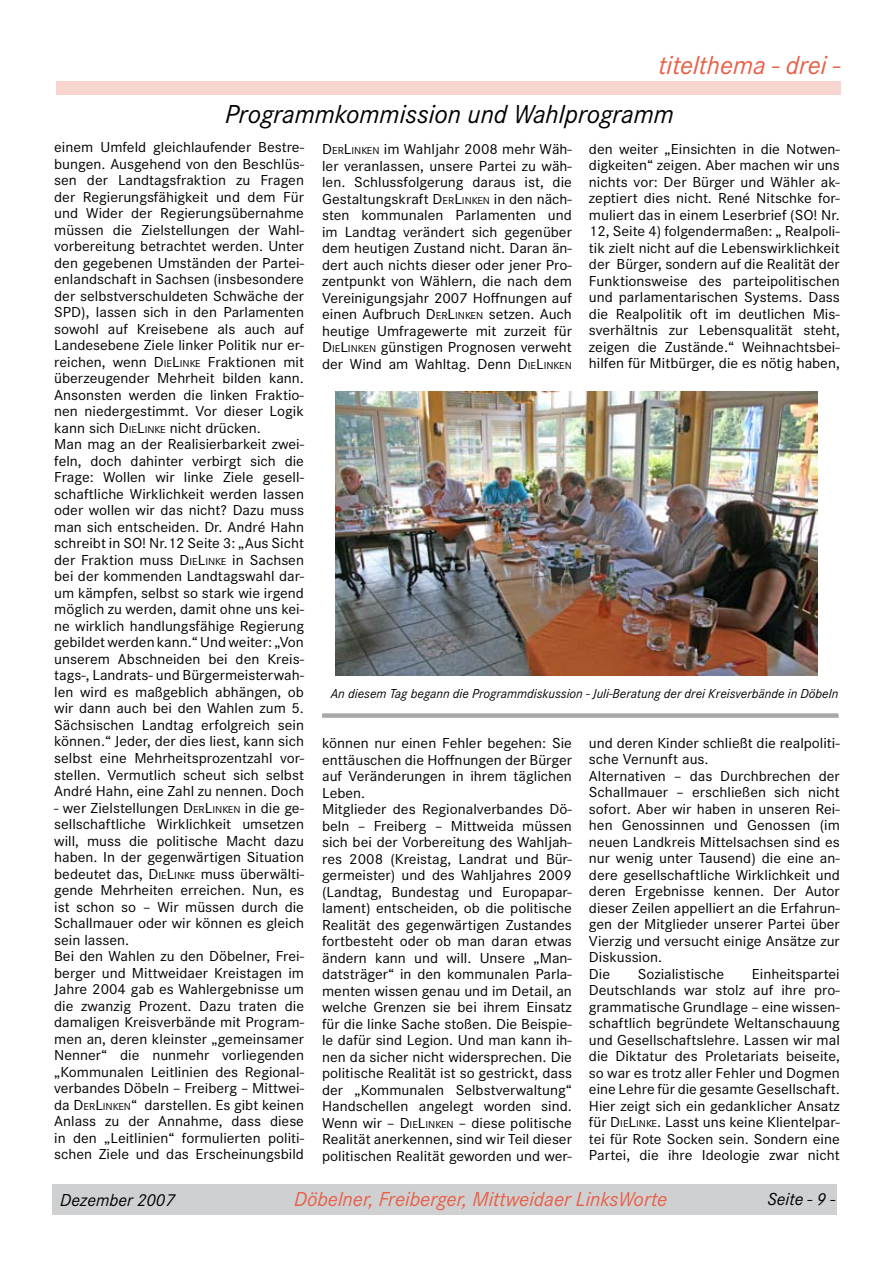
<style>
.page{position:relative;width:893px;height:1263px;background:#fff}
.page>*{position:absolute;margin:0;border:0;box-sizing:border-box;transform-origin:0 0}
.t1{font:italic 27px "Corporate S";color:#000}
.t2{font:italic 27px "Corporate S";color:#e95f47}
.t3{font:italic 21px "Corporate S";color:#e95f47}
.t4{font:italic 18px "Corporate S";color:#000}
.t5{font:15px/16.5px "Corporate S";color:#000;scale:1.06 1}
.t6{font:italic 13.5px "Corporate S";color:#000}
.s1{font-style:inherit}
.s2{font-size:10.5px}
</style>
<div class="page">
<div style="left:52px;top:1185px;width:785px;height:30px;background:#cfd0d2"></div>
<div style="left:56px;top:81px;width:785px;height:14px;background:#f9d5cf"></div>
<img style="left:336px;top:392px;width:482px;height:283px">
<div style="left:322px;top:713px;width:516px;height:5px;background:#a7a8aa"></div>
<h1 class="t2" style="left:658px;top:50px;width:183px">titelthema - drei -</h1>
<h1 class="t1" style="left:225px;top:99px;width:450px">Programmkommission und Wahlprogramm</h1>
<p class="t5" style="left:54px;top:139px;width:237px">einem Umfeld gleichlaufender Bestre&shy;bungen. Ausgehend von den Beschlüs&shy;sen der Landtagsfraktion zu Fragen der Regierungsfähigkeit und dem Für und Wider der Regierungsübernahme müssen die Zielstellungen der Wahl&shy;vorbereitung betrachtet werden. Unter den gegebenen Umständen der Partei&shy;enlandschaft in Sachsen (insbesondere der selbstverschuldeten Schwäche der SPD), lassen sich in den Parlamenten sowohl auf Kreisebene als auch auf Landesebene Ziele linker Politik nur er&shy;reichen, wenn <span class="s1">D</span><span class="s2">IE</span><span class="s1">L</span><span class="s2">INKE</span> Fraktionen mit überzeugender Mehrheit bilden kann.<br>Ansonsten werden die linken Fraktio&shy;nen niedergestimmt. Vor dieser Logik kann sich <span class="s1">D</span><span class="s2">IE</span><span class="s1">L</span><span class="s2">INKE</span> nicht drücken.<br>Man mag an der Realisierbarkeit zwei&shy;feln, doch dahinter verbirgt sich die Frage: Wollen wir linke Ziele gesell&shy;schaftliche Wirklichkeit werden lassen oder wollen wir das nicht? Dazu muss man sich entscheiden. Dr. André Hahn schreibt in SO! Nr.12 Seite 3: „Aus Sicht der Fraktion muss <span class="s1">D</span><span class="s2">IE</span><span class="s1">L</span><span class="s2">INKE</span> in Sachsen bei der kommenden Landtagswahl dar&shy;um kämpfen, selbst so stark wie irgend möglich zu werden, damit ohne uns kei&shy;ne wirklich handlungsfähige Regierung gebildet werden kann.“ Und weiter: „Von unserem Abschneiden bei den Kreis&shy;tags-, Landrats- und Bürgermeisterwah&shy;len wird es maßgeblich abhängen, ob wir dann auch bei den Wahlen zum 5.<br>Sächsischen Landtag erfolgreich sein können.“ Jeder, der dies liest, kann sich selbst eine Mehrheitsprozentzahl vor&shy;stellen. Vermutlich scheut sich selbst André Hahn, eine Zahl zu nennen. Doch</p>
<p class="t5" style="left:54px;top:799px;width:237px">- wer Zielstellungen <span class="s1">D</span><span class="s2">ER</span><span class="s1">L</span><span class="s2">INKEN</span> in die ge&shy;sellschaftliche Wirklichkeit umsetzen will, muss die politische Macht dazu haben. In der gegenwärtigen Situation bedeutet das, <span class="s1">D</span><span class="s2">IE</span><span class="s1">L</span><span class="s2">INKE</span> muss überwälti&shy;gende Mehrheiten erreichen. Nun, es ist schon so – Wir müssen durch die Schallmauer oder wir können es gleich sein lassen.<br>Bei den Wahlen zu den Döbelner, Frei&shy;berger und Mittweidaer Kreistagen im Jahre 2004 gab es Wahlergebnisse um die zwanzig Prozent. Dazu traten die damaligen Kreisverbände mit Program&shy;men an, deren kleinster „gemeinsamer Nenner“ die nunmehr vorliegenden „Kommunalen Leitlinien des Regional&shy;verbandes Döbeln – Freiberg – Mittwei&shy;da <span class="s1">D</span><span class="s2">ER</span><span class="s1">L</span><span class="s2">INKEN</span><span class="s1">“</span> darstellen. Es gibt keinen Anlass zu der Annahme, dass diese in den „Leitlinien“ formulierten politi&shy;schen Ziele und das Erscheinungsbild</p>
<p class="t5" style="left:322px;top:141px;width:237px;text-align:justify"><span class="s1">D</span><span class="s2">ER</span><span class="s1">L</span><span class="s2">INKEN</span> im Wahljahr 2008 mehr Wäh&shy;ler veranlassen, unsere Partei zu wäh&shy;len. Schlussfolgerung daraus ist, die Gestaltungskraft <span class="s1">D</span><span class="s2">ER</span><span class="s1">L</span><span class="s2">INKEN</span> in den näch&shy;sten kommunalen Parlamenten und im Landtag verändert sich gegenüber dem heutigen Zustand nicht. Daran än&shy;dert auch nichts dieser oder jener Pro&shy;zentpunkt von Wählern, die nach dem Vereinigungsjahr 2007 Hoffnungen auf einen Aufbruch <span class="s1">D</span><span class="s2">ER</span><span class="s1">L</span><span class="s2">INKEN</span> setzen. Auch heutige Umfragewerte mit zurzeit für <span class="s1">D</span><span class="s2">IE</span><span class="s1">L</span><span class="s2">INKEN</span> günstigen Prognosen verweht der Wind am Wahltag. Denn <span class="s1">D</span><span class="s2">IE</span><span class="s1">L</span><span class="s2">INKEN</span></p>
<p class="t5" style="left:589px;top:140px;width:238px;text-align:justify">den weiter „Einsichten in die Notwen&shy;digkeiten“ zeigen. Aber machen wir uns nichts vor: Der Bürger und Wähler ak&shy;zeptiert dies nicht. René Nitschke for&shy;muliert das in einem Leserbrief (SO! Nr.<br>12, Seite 4) folgendermaßen: „ Realpoli&shy;tik zielt nicht auf die Lebenswirklichkeit der Bürger, sondern auf die Realität der Funktionsweise des parteipolitischen und parlamentarischen Systems. Dass die Realpolitik oft im deutlichen Mis&shy;sverhältnis zur Lebensqualität steht, zeigen die Zustände.“ Weihnachtsbei&shy;hilfen für Mitbürger, die es nötig haben,</p>
<p class="t6" style="left:331px;top:686px;width:509px">An diesem Tag begann die Programmdiskussion - Juli-Beratung der drei Kreisverbände in Döbeln</p>
<p class="t5" style="left:322px;top:735px;width:237px">können nur einen Fehler begehen: Sie enttäuschen die Hoffnungen der Bürger auf Veränderungen in ihrem täglichen Leben.<br>Mitglieder des Regionalverbandes Dö&shy;beln – Freiberg – Mittweida müssen sich bei der Vorbereitung des Wahljah&shy;res 2008 (Kreistag, Landrat und Bür&shy;germeister) und des Wahljahres 2009 (Landtag, Bundestag und Europapar&shy;lament) entscheiden, ob die politische Realität des gegenwärtigen Zustandes fortbesteht oder ob man daran etwas ändern kann und will. Unsere „Man&shy;datsträger“ in den kommunalen Parla&shy;menten wissen genau und im Detail, an welche Grenzen sie bei ihrem Einsatz für die linke Sache stoßen. Die Beispie&shy;le dafür sind Legion. Und man kann ih&shy;nen da sicher nicht widersprechen. Die politische Realität ist so gestrickt, dass der „Kommunalen Selbstverwaltung“ Handschellen angelegt worden sind.<br>Wenn wir – <span class="s1">D</span><span class="s2">IE</span><span class="s1">L</span><span class="s2">INKEN</span> <span class="s1">–</span> diese politische Realität anerkennen, sind wir Teil dieser politischen Realität geworden und wer-</p>
<p class="t5" style="left:589px;top:734px;width:238px">und deren Kinder schließt die realpoliti&shy;sche Vernunft aus.<br>Alternativen – das Durchbrechen der Schallmauer – erschließen sich nicht sofort. Aber wir haben in unseren Rei&shy;hen Genossinnen und Genossen (im neuen Landkreis Mittelsachsen sind es nur wenig unter Tausend) die eine an&shy;dere gesellschaftliche Wirklichkeit und deren Ergebnisse kennen. Der Autor dieser Zeilen appelliert an die Erfahrun&shy;gen der Mitglieder unserer Partei über Vierzig und versucht einige Ansätze zur Diskussion.<br>Die</p>
<p class="t5" style="left:638px;top:965px;width:83px">Sozialistische</p>
<p class="t5" style="left:589px;top:965px;width:238px;text-align:justify;text-indent:163px">Einheitspartei Deutschlands war stolz auf ihre pro&shy;grammatische Grundlage – eine wissen&shy;schaftlich begründete Weltanschauung und Gesellschaftslehre. Lassen wir mal die Diktatur des Proletariats beiseite, so war es trotz aller Fehler und Dogmen eine Lehre für die gesamte Gesellschaft.<br>Hier zeigt sich ein gedanklicher Ansatz für <span class="s1">D</span><span class="s2">IE</span><span class="s1">L</span><span class="s2">INKE</span><span class="s1">.</span> Lasst uns keine Klientelpar&shy;tei für Rote Socken sein. Sondern eine Partei, die ihre Ideologie zwar nicht</p>
<p class="t4" style="left:60px;top:1189px;width:116px">Dezember 2007</p>
<h2 class="t3" style="left:294px;top:1187px;width:375px">Döbelner, Freiberger, Mittweidaer LinksWorte</h2>
<p class="t4" style="left:767px;top:1188px;width:69px">Seite - 9 -</p>
</div>
